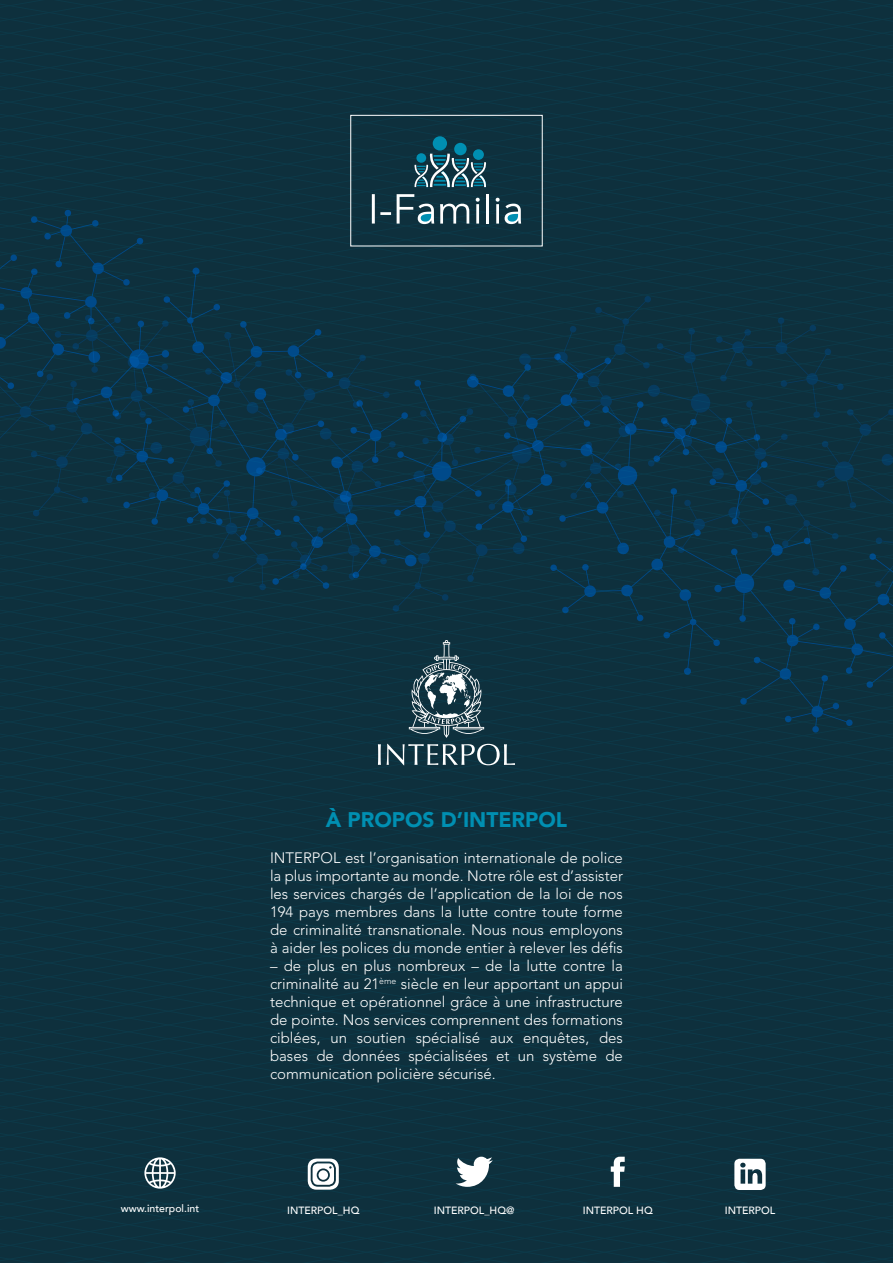
<style>
.page{position:relative;width:893px;height:1263px;background:#fff}
.page>*{position:absolute;margin:0;border:0;box-sizing:border-box;transform-origin:0 0}
.t1{font:900 21px "Avenir LT Std";color:#008fb2}
.t2{font:300 15px/18px "Avenir LT Std";color:#fff;text-align:justify}
.t3{font:500 10.5px "Avenir";color:#fff}
</style>
<div class="page">
<svg style="left:0;top:233px;width:893px;height:23px;background:#0e323f"></svg>
<svg style="left:0;top:206px;width:893px;height:27px;background:#0d313f"></svg>
<div style="left:0;top:0;width:893px;height:206px;background:#0e303d"></div>
<svg style="left:0;top:256px;width:893px;height:80px;background:#0d3140"></svg>
<svg style="left:0;top:336px;width:893px;height:14px;background:#0c3241"></svg>
<svg style="left:0;top:350px;width:893px;height:27px;background:#0c3243"></svg>
<svg style="left:0;top:377px;width:893px;height:26px;background:#0c3243"></svg>
<svg style="left:0;top:403px;width:893px;height:121px;background:#0c3345"></svg>
<svg style="left:0;top:524px;width:893px;height:214px;background:#0d3140"></svg>
<div style="left:0;top:738px;width:893px;height:107px;background:#0e303d"></div>
<div style="left:0;top:845px;width:893px;height:93px;background:#0e303d"></div>
<div style="left:0;top:938px;width:893px;height:134px;background:#0e303d"></div>
<div style="left:0;top:1072px;width:893px;height:27px;background:#0e303d"></div>
<div style="left:0;top:1099px;width:893px;height:80px;background:#0e303d"></div>
<div style="left:0;top:1179px;width:893px;height:27px;background:#0e303d"></div>
<div style="left:0;top:1206px;width:893px;height:13px;background:#0e303d"></div>
<div style="left:0;top:1219px;width:893px;height:44px;background:#0e303d"></div>
<svg style="left:409px;top:640px;width:75px;height:98px;background:#45606b"></svg>
<svg style="left:378px;top:744px;width:3px;height:21px"></svg>
<svg style="left:387px;top:744px;width:128px;height:21px;background:#4b656f"></svg>
<div style="left:433px;top:136px;width:14px;height:15px;background:#008fb2;border-radius:50%"></div>
<div style="left:454px;top:143px;width:13px;height:12px;background:#008fb2;border-radius:50%"></div>
<div style="left:473px;top:149px;width:11px;height:11px;background:#008fb2;border-radius:50%"></div>
<svg style="left:414px;top:154px;width:72px;height:33px"></svg>
<div style="left:416px;top:153px;width:10px;height:10px;background:#008fb2;border-radius:50%"></div>
<div style="left:350px;top:115px;width:193px;height:131px;border:1px solid #fff"></div>
<svg style="left:440px;top:204px;width:29px;height:20px"></svg>
<svg style="left:476px;top:198px;width:4px;height:26px"></svg>
<hr style="left:486px;top:194px;width:3px;height:30px;background:#fff">
<svg style="left:397px;top:194px;width:37px;height:30px"></svg>
<svg style="left:496px;top:198px;width:25px;height:26px"></svg>
<hr style="left:372px;top:194px;width:3px;height:30px;background:#fff">
<svg style="left:380px;top:212px;width:11px;height:3px"></svg>
<svg style="left:456px;top:1157px;width:37px;height:30px"></svg>
<svg style="left:611px;top:1157px;width:14px;height:30px"></svg>
<svg style="left:734px;top:1159px;width:32px;height:31px"></svg>
<svg style="left:308px;top:1158px;width:31px;height:32px"></svg>
<svg style="left:144px;top:1157px;width:32px;height:31px"></svg>
<h1 class="t1" style="left:326px;top:807px;width:243px">À PROPOS D’INTERPOL</h1>
<p class="t2" style="left:270px;top:849px;width:354px">INTERPOL est l’organisation internationale de police la plus importante au monde. Notre rôle est d’assister les services chargés de l’application de la loi de nos 194 pays membres dans la lutte contre toute forme de criminalité transnationale. Nous nous employons à aider les polices du monde entier à relever les défis</p>
<p class="t2" style="left:270px;top:957px;width:354px">– de plus en plus nombreux – de la lutte contre la criminalité au 21<sup>ème</sup> siècle en leur apportant un appui technique et opérationnel grâce à une infrastructure de pointe. Nos services comprennent des formations ciblées, un soutien spécialisé aux enquêtes, des bases de données spécialisées et un système de communication policière sécurisé.</p>
<p class="t3" style="left:121px;top:1199px;width:80px">www.interpol.int</p>
<p class="t3" style="left:287px;top:1201px;width:74px">INTERPOL_HQ</p>
<p class="t3" style="left:434px;top:1201px;width:82px">INTERPOL_HQ@</p>
<p class="t3" style="left:583px;top:1201px;width:71px">INTERPOL HQ</p>
<p class="t3" style="left:725px;top:1201px;width:52px">INTERPOL</p>
</div>
